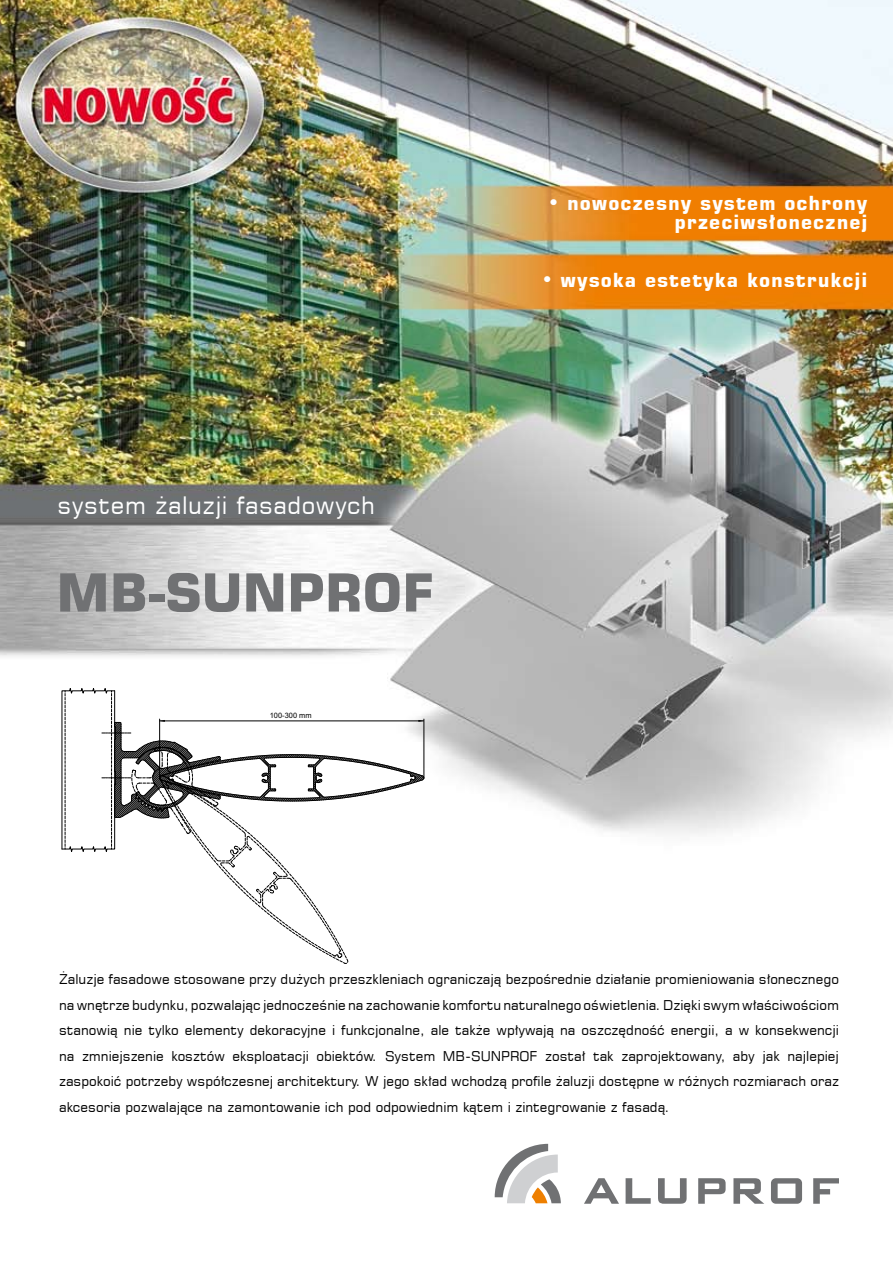
<style>
.page{position:relative;width:893px;height:1263px;background:#fff}
.page>*{position:absolute;margin:0;border:0;box-sizing:border-box;transform-origin:0 0}
.t1{font:52.5px "Square 721 EU Bold";color:#707173}
.t2{font:24px "Square 721 EU Normal";letter-spacing:.02em;color:#fff}
.t3{font:19.5px/19.5px "Square 721 EU Bold";letter-spacing:.05em;color:#fff;text-align:right}
.t4{font:13.5px/25.5px "Square 721 EU Normal";color:#000;text-align:justify}
.t5{font:7.5px "Arial";color:#000}
.s1{font-family:"Square 721 EU Normal";font-size:21px}
</style>
<div class="page">
<img style="left:0;top:0;width:893px;height:1204px">
<svg style="left:495px;top:1144px;width:66px;height:59px"></svg>
<svg style="left:626px;top:1178px;width:25px;height:26px"></svg>
<svg style="left:658px;top:1178px;width:29px;height:26px"></svg>
<svg style="left:584px;top:1178px;width:35px;height:26px"></svg>
<svg style="left:698px;top:1178px;width:28px;height:26px"></svg>
<svg style="left:733px;top:1178px;width:31px;height:26px"></svg>
<svg style="left:771px;top:1178px;width:31px;height:26px"></svg>
<svg style="left:813px;top:1178px;width:26px;height:26px"></svg>
<svg style="left:61px;top:686px;width:364px;height:278px"></svg>
<h2 class="t2" style="left:57px;top:490px;width:319px">system żaluzji fasadowych</h2>
<h1 class="t1" style="left:56px;top:559px;width:379px">MB-SUNPROF</h1>
<p class="t5" style="left:270px;top:711px;width:43px">100-300 mm</p>
<h3 class="t3" style="left:548px;top:194px;width:321px"><span class="s1">•</span> nowoczesny system ochrony przeciwsłonecznej</h3>
<h3 class="t3" style="left:541px;top:271px;width:328px"><span class="s1">•</span> wysoka estetyka konstrukcji</h3>
<p class="t4" style="left:59px;top:966px;width:781px">Żaluzje fasadowe stosowane przy dużych przeszkleniach ograniczają bezpośrednie działanie promieniowania słonecznego na wnętrze budynku, pozwalając jednocześnie na zachowanie komfortu naturalnego oświetlenia. Dzięki swym właściwościom stanowią nie tylko elementy dekoracyjne i funkcjonalne, ale także wpływają na oszczędność energii, a w konsekwencji na zmniejszenie kosztów eksploatacji obiektów. System MB-SUNPROF został tak zaprojektowany, aby jak najlepiej zaspokoić potrzeby współczesnej architektury. W jego skład wchodzą profile żaluzji dostępne w różnych rozmiarach oraz akcesoria pozwalające na zamontowanie ich pod odpowiednim kątem i zintegrowanie z fasadą.</p>
</div>
